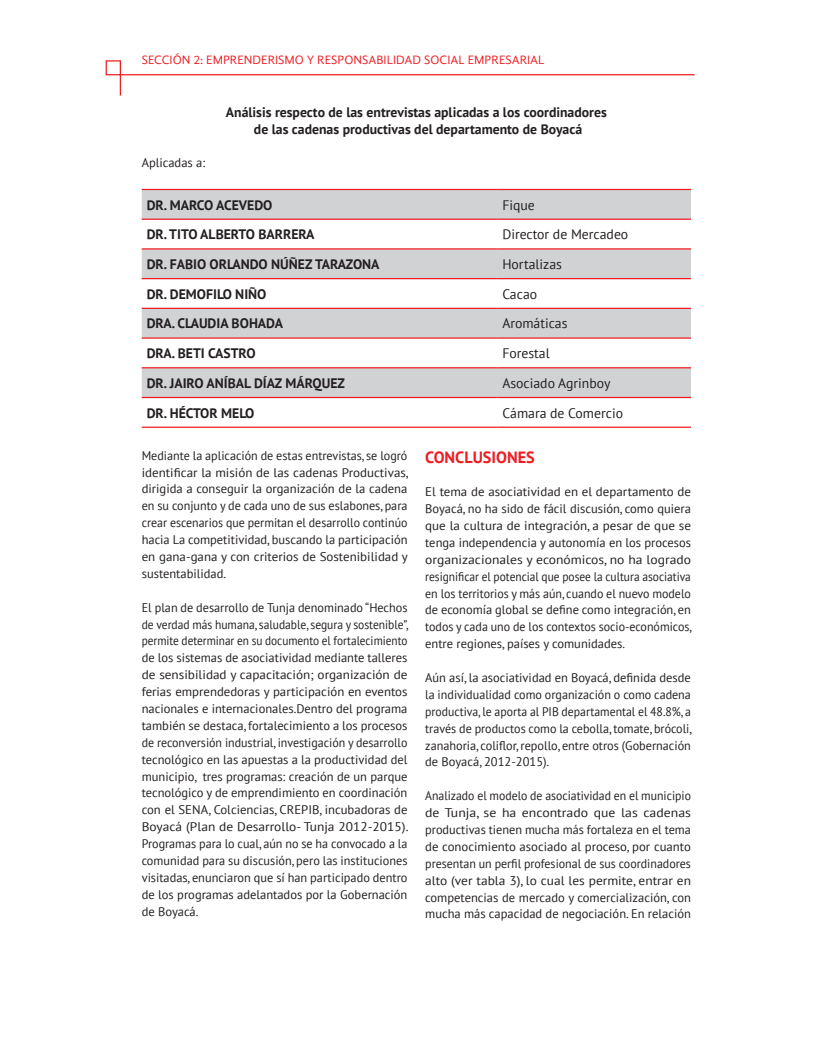
<style>
.page{position:relative;width:815px;height:1046px;background:#fff}
.page>*{position:absolute;margin:0;border:0;box-sizing:border-box;transform-origin:0 0}
.t1{font:700 16.25px "PT Sans";color:#ee1d23}
.t2{font:700 13.75px/16.9px "PT Sans";color:#231f20;text-align:center}
.t3{font:13.75px "PT Sans";color:#231f20}
.t4{font:12.5px/16.9px "PT Sans";color:#231f20;text-align:justify}
.t5{font:12.5px/16.9px "PT Sans";color:#231f20;text-align:justify;scale:.94 1}
.t6{font:12.5px "Gandhi Sans";color:#ee1d23}
</style>
<div class="page">
<svg style="left:105px;top:60px;width:590px;height:36px"></svg>
<div style="left:142px;top:190px;width:549px;height:28px;background:#d1d2d4"></div>
<svg style="left:142px;top:249px;width:549px;height:150px;fill:#d1d2d4"></svg>
<hr style="left:142px;top:189px;width:355px;height:1px;background:#ee1d23">
<hr style="left:497px;top:189px;width:194px;height:1px;background:#ee1d23">
<hr style="left:142px;top:218px;width:355px;height:2px;background:#ee1d23">
<hr style="left:497px;top:218px;width:194px;height:2px;background:#ee1d23">
<hr style="left:142px;top:248px;width:355px;height:1px;background:#ee1d23">
<hr style="left:497px;top:248px;width:194px;height:1px;background:#ee1d23">
<hr style="left:142px;top:278px;width:355px;height:1px;background:#ee1d23">
<hr style="left:497px;top:278px;width:194px;height:1px;background:#ee1d23">
<hr style="left:142px;top:308px;width:355px;height:1px;background:#ee1d23">
<hr style="left:497px;top:308px;width:194px;height:1px;background:#ee1d23">
<hr style="left:142px;top:337px;width:355px;height:1px;background:#ee1d23">
<hr style="left:497px;top:337px;width:194px;height:1px;background:#ee1d23">
<hr style="left:142px;top:367px;width:355px;height:1px;background:#ee1d23">
<hr style="left:497px;top:367px;width:194px;height:1px;background:#ee1d23">
<hr style="left:142px;top:397px;width:355px;height:1px;background:#ee1d23">
<hr style="left:497px;top:397px;width:194px;height:1px;background:#ee1d23">
<hr style="left:142px;top:426px;width:355px;height:2px;background:#ee1d23">
<hr style="left:497px;top:426px;width:194px;height:2px;background:#ee1d23">
<p class="t6" style="left:142px;top:52px;width:404px">SECCIÓN 2: EMPRENDERISMO Y RESPONSABILIDAD SOCIAL EMPRESARIAL</p>
<p class="t2" style="left:226px;top:103px;width:382px">Análisis respecto de las entrevistas aplicadas a los coordinadores de las cadenas productivas del departamento de Boyacá</p>
<p class="t4" style="left:142px;top:154px;width:65px">Aplicadas a:</p>
<p class="t2" style="left:147px;top:196px;width:127px">DR. MARCO ACEVEDO</p>
<p class="t3" style="left:502px;top:196px;width:34px">Fique</p>
<p class="t2" style="left:147px;top:226px;width:169px">DR. TITO ALBERTO BARRERA</p>
<p class="t3" style="left:502px;top:225px;width:127px">Director de Mercadeo</p>
<p class="t2" style="left:147px;top:255px;width:234px">DR. FABIO ORLANDO NÚÑEZ TARAZONA</p>
<p class="t3" style="left:502px;top:255px;width:61px">Hortalizas</p>
<p class="t2" style="left:147px;top:285px;width:121px">DR. DEMOFILO NIÑO</p>
<p class="t3" style="left:502px;top:285px;width:36px">Cacao</p>
<p class="t2" style="left:147px;top:315px;width:138px">DRA. CLAUDIA BOHADA</p>
<p class="t3" style="left:502px;top:314px;width:67px">Aromáticas</p>
<p class="t2" style="left:147px;top:344px;width:110px">DRA. BETI CASTRO</p>
<p class="t3" style="left:502px;top:344px;width:49px">Forestal</p>
<p class="t2" style="left:147px;top:374px;width:200px">DR. JAIRO ANÍBAL DÍAZ MÁRQUEZ</p>
<p class="t3" style="left:502px;top:374px;width:110px">Asociado Agrinboy</p>
<p class="t2" style="left:147px;top:404px;width:109px">DR. HÉCTOR MELO</p>
<p class="t3" style="left:502px;top:404px;width:122px">Cámara de Comercio</p>
<p class="t4" style="left:142px;top:446px;width:268px">Mediante la aplicación de estas entrevistas, se logró identificar la misión de las cadenas Productivas, dirigida a conseguir la organización de la cadena en su conjunto y de cada uno de sus eslabones, para crear escenarios que permitan el desarrollo continúo hacia La competitividad, buscando la participación en gana-gana y con criterios de Sostenibilidad y sustentabilidad.</p>
<p class="t4" style="left:142px;top:598px;width:268px">El plan de desarrollo de Tunja denominado “Hechos de verdad más humana, saludable, segura y sostenible”, permite determinar en su documento el fortalecimiento de los sistemas de asociatividad mediante talleres de sensibilidad y capacitación; organización de ferias emprendedoras y participación en eventos nacionales e internacionales.Dentro del programa también se destaca, fortalecimiento a los procesos de reconversión industrial, investigación y desarrollo tecnológico en las apuestas a la productividad del municipio, tres programas: creación de un parque tecnológico y de emprendimiento en coordinación con el SENA, Colciencias, CREPIB, incubadoras de Boyacá (Plan de Desarrollo- Tunja 2012-2015).<br>Programas para lo cual, aún no se ha convocado a la comunidad para su discusión, pero las instituciones visitadas, enunciaron que sí han participado dentro de los programas adelantados por la Gobernación de Boyacá.</p>
<h1 class="t1" style="left:425px;top:446px;width:111px">CONCLUSIONES</h1>
<p class="t4" style="left:425px;top:483px;width:268px">El tema de asociatividad en el departamento de Boyacá, no ha sido de fácil discusión, como quiera que la cultura de integración, a pesar de que se tenga independencia y autonomía en los procesos organizacionales y económicos, no ha logrado resignificar el potencial que posee la cultura asociativa en los territorios y más aún, cuando el nuevo modelo de economía global se define como integración, en todos y cada uno de los contextos socio-económicos, entre regiones, países y comunidades.</p>
<p class="t4" style="left:425px;top:668px;width:268px">Aún así, la asociatividad en Boyacá, definida desde la individualidad como organización o como cadena productiva, le aporta al PIB departamental el 48.8%, a través de productos como la cebolla, tomate, brócoli, zanahoria, coliflor, repollo, entre otros (Gobernación de Boyacá, 2012-2015).</p>
<p class="t5" style="left:425px;top:787px;width:284px">Analizado el modelo de asociatividad en el municipio de Tunja, se ha encontrado que las cadenas productivas tienen mucha más fortaleza en el tema de conocimiento asociado al proceso, por cuanto presentan un perfil profesional de sus coordinadores alto (ver tabla 3), lo cual les permite, entrar en competencias de mercado y comercialización, con mucha más capacidad de negociación. En relación</p>
</div>
